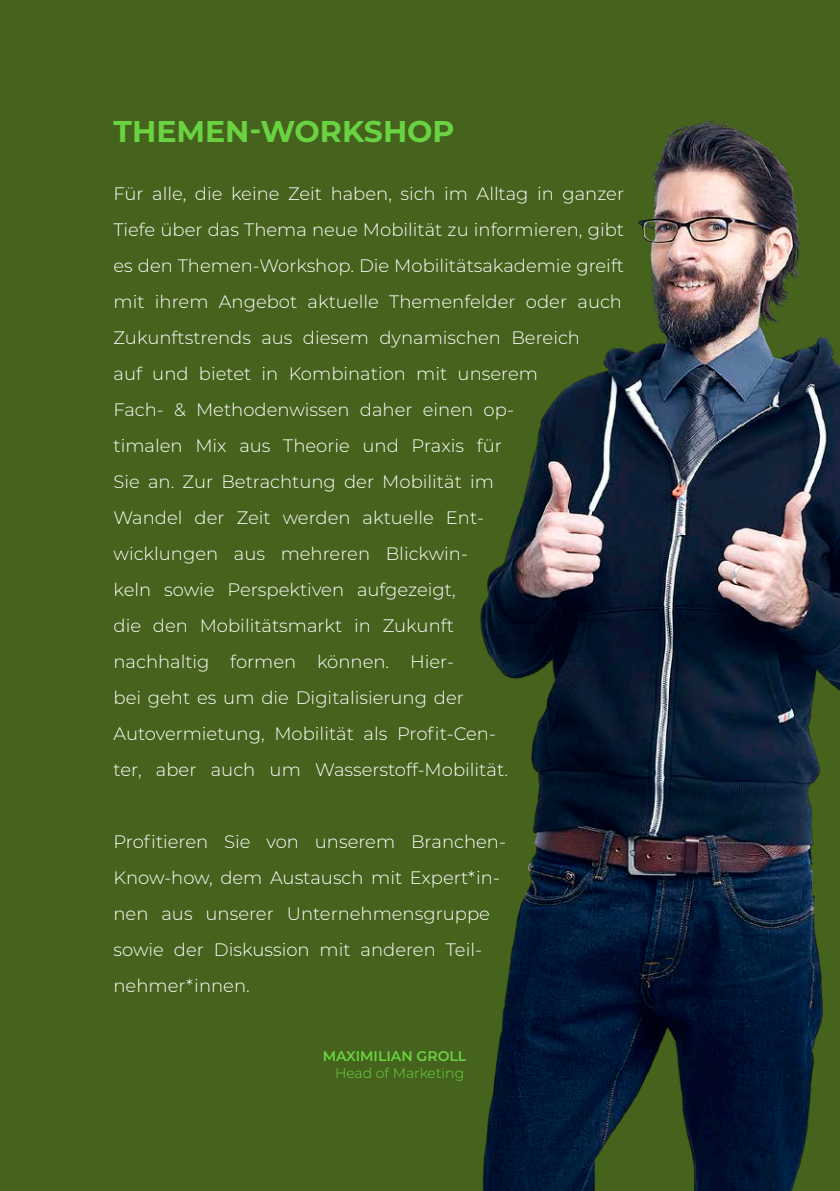
<style>
.page{position:relative;width:840px;height:1191px;background:#fff}
.page>*{position:absolute;margin:0;border:0;box-sizing:border-box;transform-origin:0 0}
.t1{font:700 30px "Montserrat";color:#6ad341}
.t2{font:300 18px/36px "Montserrat";color:#fff}
.t3{font:600 14px "Montserrat";color:#6ad341}
.t4{font:300 14px "Montserrat";color:#6ad341}
</style>
<div class="page">
<div style="left:0;top:0;width:839px;height:1191px;background:#45631d"></div>
<img style="left:480px;top:121px;width:359px;height:1070px">
<h1 class="t1" style="left:113px;top:110px;width:342px">THEMEN-WORKSHOP</h1>
<p class="t2" style="left:113px;top:175px;width:512px">Für alle, die keine Zeit haben, sich im Alltag in ganzer Tiefe über das Thema neue Mobilität zu informieren, gibt es den Themen-Workshop. Die Mobilitätsakademie greift mit ihrem Angebot aktuelle Themenfelder oder auch Zukunftstrends aus diesem dynamischen Bereich<br>auf und bietet in Kombination mit unserem<br>Fach- &amp; Methodenwissen daher einen op-<br>timalen Mix aus Theorie und Praxis für<br>Sie an. Zur Betrachtung der Mobilität im<br>Wandel der Zeit werden aktuelle Ent-<br>wicklungen aus mehreren Blickwin-<br>keln sowie Perspektiven aufgezeigt,<br>die den Mobilitätsmarkt in Zukunft<br>nachhaltig formen können. Hier-<br>bei geht es um die Digitalisierung der<br>Autovermietung, Mobilität als Profit-Cen-<br>ter, aber auch um Wasserstoff-Mobilität.</p>
<p class="t2" style="left:113px;top:823px;width:394px">Profitieren Sie von unserem Branchen-Know-how, dem Austausch mit Expert*in&shy;nen aus unserer Unternehmensgruppe sowie der Diskussion mit anderen Teil&shy;nehmer*innen.</p>
<p class="t3" style="left:323px;top:1045px;width:145px">MAXIMILIAN GROLL</p>
<p class="t4" style="left:335px;top:1063px;width:131px">Head of Marketing</p>
</div>
